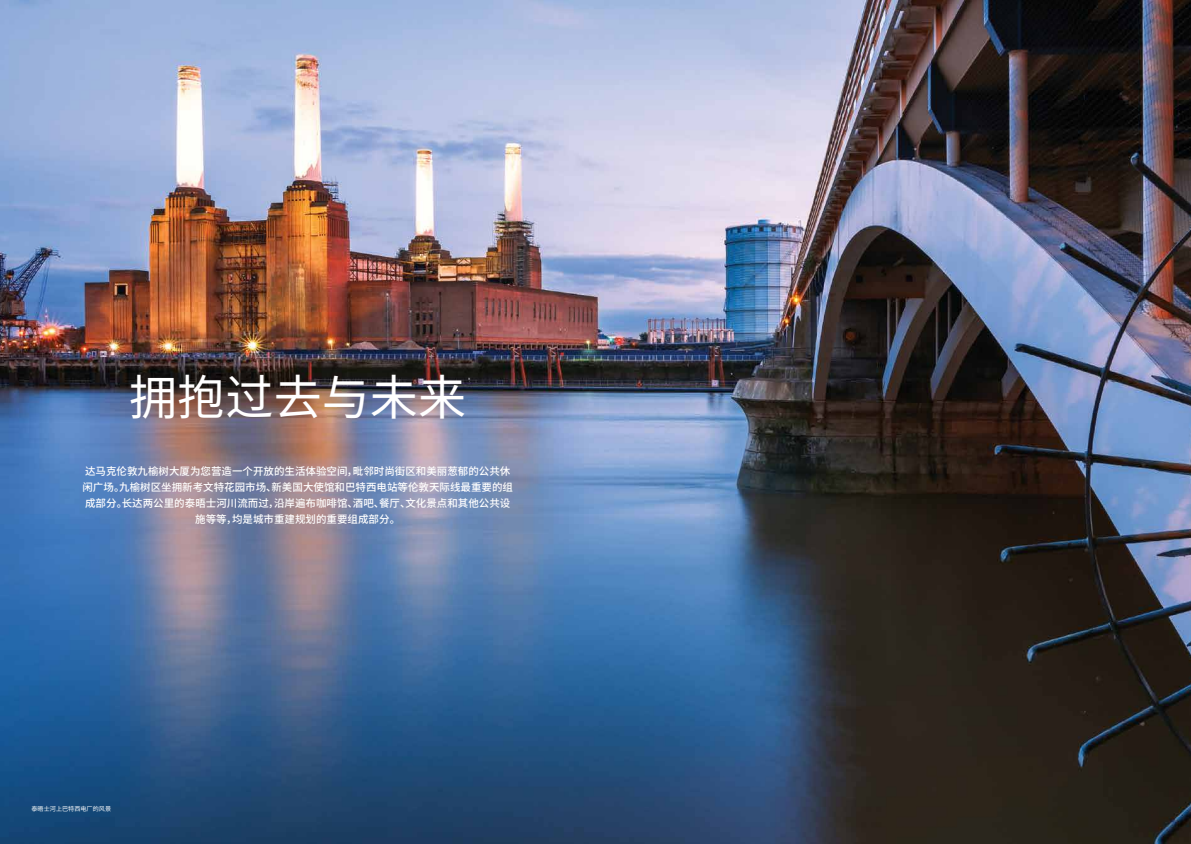
<style>
.page{position:relative;width:1191px;height:844px;background:#fff}
.page>*{position:absolute;margin:0;border:0;box-sizing:border-box;transform-origin:0 0}
.t1{font:48.12px "Noto Sans CJ Ksc";color:#fff}
.t2{font:500 10.5px/16.1px "Noto Sans CJ Ksc";color:#fff;text-align:center}
.t3{font:6.12px "Noto Sans CJ Ksc";color:#fff}
</style>
<div class="page">
<img style="left:0;top:0;width:1191px;height:843px">
<h1 class="t1" style="left:129px;top:369px;width:338px">拥抱过去与未来</h1>
<p class="t2" style="left:82px;top:463px;width:432px">达马克伦敦九榆树大厦为您营造一个开放的生活体验空间，毗邻时尚街区和美丽葱郁的公共休闲广场。九榆树区坐拥新考文特花园市场、新美国大使馆和巴特西电站等伦敦天际线最重要的组成部分。长达两公里的泰晤士河川流而过，沿岸遍布咖啡馆、酒吧、餐厅、文化景点和其他公共设施等等，均是城市重建规划的重要组成部分。</p>
<p class="t3" style="left:32px;top:805px;width:81px">泰晤士河上巴特西电厂的风景</p>
</div>
